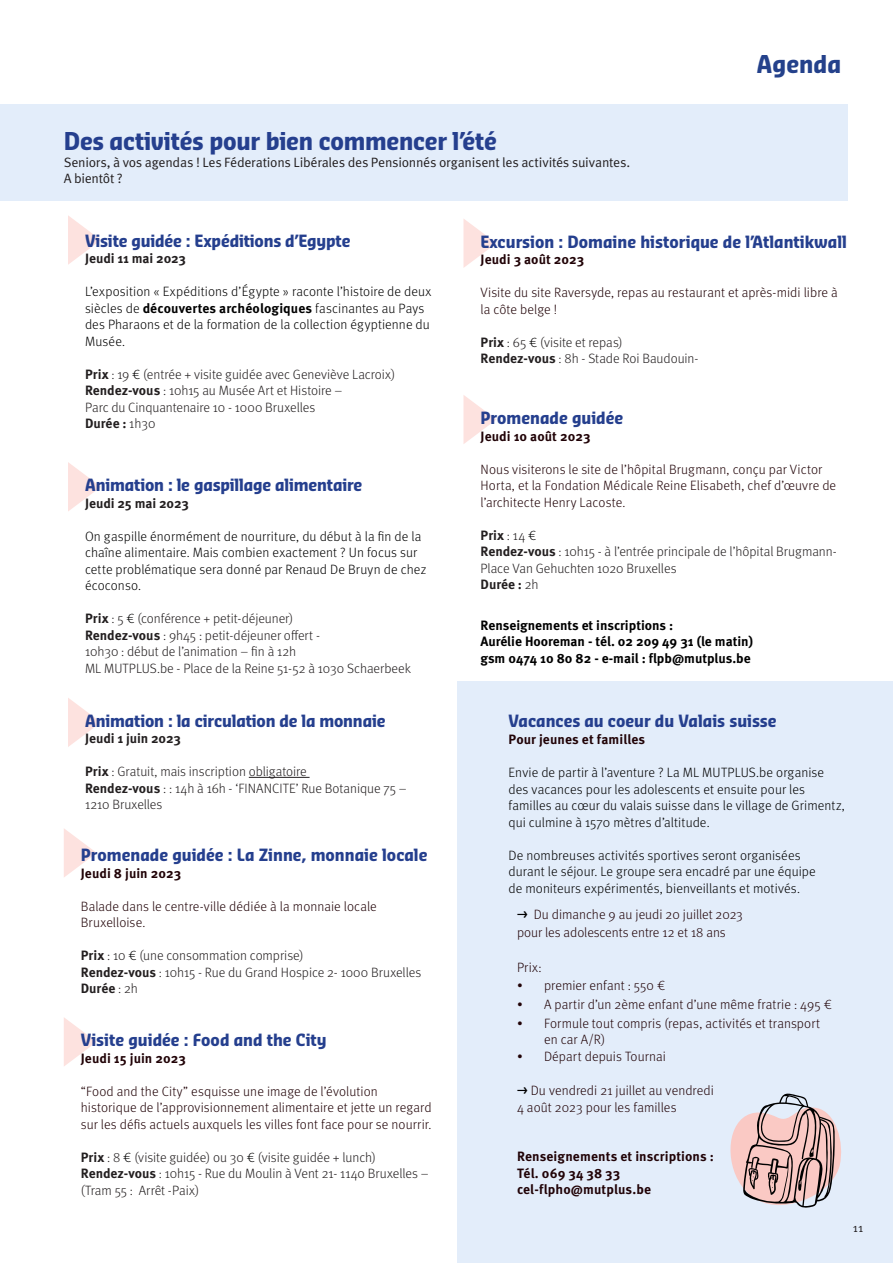
<style>
.page{position:relative;width:893px;height:1263px;background:#fff}
.page>*{position:absolute;margin:0;border:0;box-sizing:border-box;transform-origin:0 0}
.TIT{font:700 24px "Sansa Con Pro";letter-spacing:-.01em;color:#253f8e}
.RUBRIEK{font:700 24px "Sansa Con Pro";color:#24418b}
.TIT-2{font:700 16.5px "Sansa Con Pro";color:#253f8e}
.BODY{font:300 13.5px/16.5px "Meta Pro";letter-spacing:-.005em;color:#231f20}
.BODY-2{font:300 13.5px/16.5px "Meta Pro";letter-spacing:.005em;color:#000}
.BODY-3{font:300 13.5px/16.5px "Meta Pro";letter-spacing:.005em;color:#210307}
.BOX{font:300 13.5px/18px "Meta Pro";color:#210307}
.TIT-3{font:13.5px/16.5px "Meta Pro Norm";letter-spacing:-.015em;color:#231f20}
.QUOTE{font:700 13.5px/16.5px "Meta Pro";color:#000}
.BODY-4{font:700 13.5px "Meta Pro";letter-spacing:.005em;color:#210307}
.BOX-2{font:700 13.5px/16.5px "Meta Pro";letter-spacing:.005em;color:#210307}
.BODY-5{font:700 13.5px "Meta Pro";letter-spacing:-.005em;color:#231f20}
.BODY-6{font:700 13.5px "Meta Pro";color:#000}
.TIT-4{font:700 13.5px "Meta Pro";letter-spacing:.005em;color:#210307}
.TIT-5{font:700 13.5px "Meta Pro";letter-spacing:-.005em;color:#231f20}
.t1{font:12px "Meta Pro Norm";color:#231f20}
.s1{font-weight:700}
.s2{color:#000}
.s3{font-weight:300}
</style>
<div class="page">
<div style="left:0;top:104px;width:848px;height:96px;background:#e3edfa"></div>
<svg style="left:64px;top:829px;width:32px;height:48px"></svg>
<svg style="left:64px;top:1017px;width:33px;height:49px"></svg>
<svg style="left:463px;top:219px;width:33px;height:49px"></svg>
<svg style="left:463px;top:395px;width:33px;height:49px"></svg>
<div style="left:457px;top:681px;width:436px;height:582px;background:#e3edfa"></div>
<svg style="left:68px;top:215px;width:33px;height:50px"></svg>
<svg style="left:68px;top:462px;width:33px;height:49px"></svg>
<svg style="left:68px;top:698px;width:33px;height:49px"></svg>
<hr style="left:249px;top:777px;width:61px;height:1px;background:#231f20">
<svg style="left:730px;top:1093px;width:111px;height:115px"></svg>
<p class="TIT" style="left:64px;top:125px;width:435px">Des activités pour bien commencer l’été</p>
<p class="TIT-3" style="left:64px;top:153px;width:568px">Seniors, à vos agendas ! Les Féderations Libérales des Pensionnés organisent les activités suivantes.<br>A bientôt ?</p>
<p class="RUBRIEK" style="left:757px;top:48px;width:86px">Agenda</p>
<p class="TIT-2" style="left:85px;top:229px;width:267px">Visite guidée : Expéditions d’Egypte</p>
<p class="BODY-5" style="left:85px;top:248px;width:102px">Jeudi 11 mai 2023</p>
<p class="BODY-2" style="left:85px;top:283px;width:348px">L’exposition « Expéditions d’Égypte » raconte l’histoire de deux siècles de <span class="s1">découvertes archéologiques</span> fascinantes au Pays des Pharaons et de la formation de la collection égyptienne du Musée.</p>
<p class="BODY" style="left:85px;top:365px;width:312px"><span class="s1">Prix</span> : 19 <span class="s2">€</span> (entrée + visite guidée avec Geneviève Lacroix)<br><span class="s1">Rendez-vous</span> : 10h15 au Musée Art et Histoire –<br>Parc du Cinquantenaire 10 - 1000 Bruxelles<br><span class="s1">Durée :</span> 1h30</p>
<p class="TIT-2" style="left:85px;top:473px;width:279px">Animation : le gaspillage alimentaire</p>
<p class="BODY-5" style="left:85px;top:492px;width:105px">Jeudi 25 mai 2023</p>
<p class="BODY-2" style="left:85px;top:527px;width:343px">On gaspille énormément de nourriture, du début à la fin de la chaîne alimentaire. Mais combien exactement ? Un focus sur cette problématique sera donné par Renaud De Bruyn de chez écoconso.</p>
<p class="BODY" style="left:85px;top:609px;width:327px"><span class="s1">Prix</span> : 5 <span class="s2">€</span> (conférence + petit-déjeuner)<br><span class="s1">Rendez-vous</span> : 9h45 : petit-déjeuner offert -<br>10h30 : début de l’animation – fin à 12h<br>ML MUTPLUS.be - Place de la Reine 51-52 à 1030 Schaerbeek</p>
<p class="TIT-2" style="left:85px;top:709px;width:302px">Animation : la circulation de la monnaie</p>
<p class="TIT-5" style="left:85px;top:728px;width:97px">Jeudi 1 juin 2023</p>
<p class="BODY" style="left:85px;top:762px;width:323px"><span class="s1">Prix</span> : Gratuit, mais inscription obligatoire<br><span class="s1">Rendez-vous</span> : : 14h à 16h - ‘FINANCITE’ Rue Botanique 75 –<br>1210 Bruxelles</p>
<p class="TIT-2" style="left:81px;top:843px;width:348px">Promenade guidée : La Zinne, monnaie locale</p>
<p class="BODY-4" style="left:81px;top:862px;width:102px">Jeudi 8 juin 2023</p>
<p class="BODY-3" style="left:81px;top:897px;width:298px">Balade dans le centre-ville dédiée à la monnaie locale<br>Bruxelloise.</p>
<p class="BODY" style="left:81px;top:946px;width:342px"><span class="s1">Prix</span> : 10 <span class="s2">€</span> (une consommation comprise)<br><span class="s1">Rendez-vous</span> : 10h15 - Rue du Grand Hospice 2- 1000 Bruxelles<br><span class="s1">Durée</span> : 2h</p>
<p class="TIT-2" style="left:81px;top:1029px;width:247px">Visite guidée : Food and the City</p>
<p class="TIT-4" style="left:81px;top:1048px;width:107px">Jeudi 15 juin 2023</p>
<p class="BODY-3" style="left:81px;top:1082px;width:352px">“Food and the City” esquisse une image de l’évolution historique de l’approvisionnement alimentaire et jette un regard sur les défis actuels auxquels les villes font face pour se nourrir.</p>
<p class="BODY" style="left:81px;top:1148px;width:349px"><span class="s1">Prix</span> : 8 <span class="s2">€</span> (visite guidée) ou 30 <span class="s2">€</span> (visite guidée + lunch)<br><span class="s1">Rendez-vous</span> : 10h15 - Rue du Moulin à Vent 21- 1140 Bruxelles – (Tram 55 : Arrêt -Paix)</p>
<p class="TIT-2" style="left:480px;top:230px;width:368px">Excursion : Domaine historique de l’Atlantikwall</p>
<p class="BODY-4" style="left:480px;top:249px;width:105px">Jeudi 3 août 2023</p>
<p class="BODY-3" style="left:480px;top:284px;width:359px">Visite du site Raversyde, repas au restaurant et après-midi libre à la côte belge !</p>
<p class="BODY" style="left:480px;top:333px;width:220px"><span class="s1">Prix</span> : 65 <span class="s2">€</span> (visite et repas)<br><span class="s1">Rendez-vous</span> : 8h - Stade Roi Baudouin-</p>
<p class="TIT-2" style="left:480px;top:406px;width:144px">Promenade guidée</p>
<p class="BODY-4" style="left:480px;top:425px;width:111px">Jeudi 10 août 2023</p>
<p class="BODY-3" style="left:480px;top:460px;width:357px">Nous visiterons le site de l’hôpital Brugmann, conçu par Victor<br>Horta, et la Fondation Médicale Reine Elisabeth, chef d’œuvre de l’architecte Henry Lacoste.</p>
<p class="BODY" style="left:480px;top:526px;width:358px"><span class="s1">Prix</span> : 14 <span class="s2">€<br></span><span class="s1">Rendez-vous</span> : 10h15 - à l’entrée principale de l’hôpital Brugmann-<br>Place Van Gehuchten 1020 Bruxelles</p>
<p class="BODY-5" style="left:480px;top:574px;width:59px">Durée : <span class="s3">2h</span></p>
<p class="BODY-6" style="left:480px;top:614px;width:194px">Renseignements et inscriptions :</p>
<p class="QUOTE" style="left:480px;top:632px;width:274px">Aurélie Hooreman - tél. 02 209 49 31 (le matin) gsm 0474 10 80 82 - e-mail : flpb@mutplus.be</p>
<p class="TIT-2" style="left:508px;top:710px;width:270px">Vacances au coeur du Valais suisse</p>
<p class="BODY-4" style="left:508px;top:729px;width:138px">Pour jeunes et familles</p>
<p class="BODY-2" style="left:508px;top:763px;width:338px">Envie de partir à l’aventure ? La ML MUTPLUS.be organise des vacances pour les adolescents et ensuite pour les familles au cœur du valais suisse dans le village de Grimentz, qui culmine à 1570 mètres d’altitude.</p>
<p class="BODY-2" style="left:508px;top:846px;width:309px">De nombreuses activités sportives seront organisées durant le séjour. Le groupe sera encadré par une équipe de moniteurs expérimentés, bienveillants et motivés.</p>
<p class="BOX" style="left:517px;top:905px;width:227px"><span class="s2">◆</span> Du dimanche 9 au jeudi 20 juillet 2023 pour les adolescents entre 12 et 18 ans</p>
<p class="BOX" style="left:517px;top:957px;width:26px">Prix:</p>
<p class="BODY-3" style="left:517px;top:977px;width:150px">• premier enfant : 550 €</p>
<p class="BODY-3" style="left:517px;top:995px;width:316px">• A partir d’un 2ème enfant d’une même fratrie : 495 €</p>
<p class="BODY-3" style="left:544px;top:1014px;width:278px;text-indent:-27px">• Formule tout compris (repas, activités et transport en car A/R)</p>
<p class="BODY-3" style="left:517px;top:1047px;width:151px">• Départ depuis Tournai</p>
<p class="BOX" style="left:517px;top:1082px;width:198px;line-height:16.5px"><span class="s2">◆</span> Du vendredi 21 juillet au vendredi<br>4 août 2023 pour les familles</p>
<p class="BOX-2" style="left:517px;top:1147px;width:198px">Renseignements et inscriptions :<br>Tél. 069 34 38 33 cel-flpho@mutplus.be</p>
<p class="t1" style="left:853px;top:1218px;width:12px">11</p>
</div>
